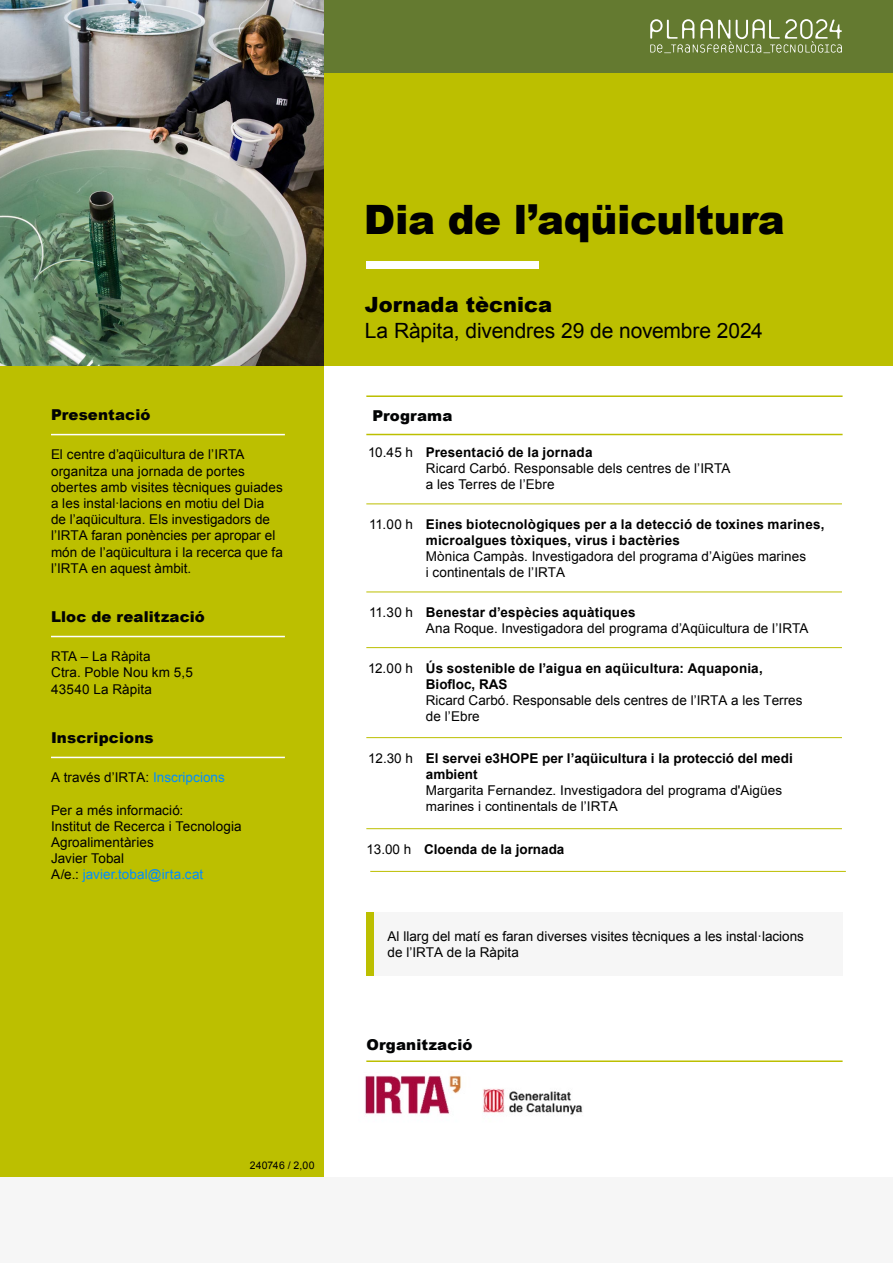
<style>
.page{position:relative;width:893px;height:1263px;background:#fff}
.page>*{position:absolute;margin:0;border:0;box-sizing:border-box;transform-origin:0 0}
.t1{font:900 40.5px "Arial";letter-spacing:-.01em;color:#000}
.t2{font:21px "Arial";letter-spacing:-.005em;color:#000}
.t3{font:900 21px "Arial";letter-spacing:.005em;color:#000}
.t4{font:900 15px "Arial";letter-spacing:.01em;color:#020304}
.t5{font:13.5px/16.2px "Arial";letter-spacing:.005em;color:#000}
.t6{font:700 13.5px/16.2px "Arial";letter-spacing:.01em;color:#000}
.t7{font:10.5px "Arial";letter-spacing:.015em;color:#000}
.s1{color:#008dff}
.s2{font-weight:700}
.s3{font-weight:400}
</style>
<div class="page">
<div style="left:0;top:366px;width:323px;height:811px;background:#bcbf00"></div>
<div style="left:323px;top:0;width:570px;height:366px;background:#bcbf00"></div>
<div style="left:323px;top:0;width:570px;height:72px;background:#647a30"></div>
<svg style="left:650px;top:19px;width:192px;height:34px"></svg>
<div style="left:0;top:1177px;width:892px;height:86px;background:#f6f6f6"></div>
<div style="left:366px;top:261px;width:173px;height:7px;background:#fff"></div>
<img style="left:0;top:0;width:323px;height:366px">
<hr style="left:366px;top:1060px;width:477px;height:2px;background:#bcbf00">
<div style="left:366px;top:912px;width:477px;height:64px;background:#f6f6f6"></div>
<div style="left:366px;top:912px;width:8px;height:64px;background:#bcbf00"></div>
<hr style="left:366px;top:395px;width:477px;height:2px;background:#bcbf00">
<hr style="left:366px;top:434px;width:477px;height:1px;background:#bcbf00">
<hr style="left:366px;top:504px;width:476px;height:1px;background:#bcbf00">
<hr style="left:366px;top:592px;width:476px;height:1px;background:#bcbf00">
<hr style="left:366px;top:647px;width:476px;height:1px;background:#bcbf00">
<hr style="left:366px;top:828px;width:476px;height:1px;background:#bcbf00">
<hr style="left:370px;top:871px;width:476px;height:1px;background:#bcbf00">
<hr style="left:51px;top:434px;width:234px;height:1px;background:#fff">
<hr style="left:51px;top:636px;width:234px;height:1px;background:#fff">
<hr style="left:51px;top:757px;width:234px;height:1px;background:#fff">
<img style="left:365px;top:1075px;width:218px;height:40px">
<hr style="left:366px;top:737px;width:476px;height:1px;background:#bcbf00">
<p class="t4" style="left:51px;top:404px;width:101px">Presentació</p>
<p class="t5" style="left:51px;top:447px;width:233px">El centre d’aqüicultura de l’IRTA organitza una jornada de portes obertes amb visites tècniques guiades a les instal·lacions en motiu del Dia<br>de l’aqüicultura. Els investigadors de l’IRTA faran ponències per apropar el món de l’aqüicultura i la recerca que fa l’IRTA en aquest àmbit.</p>
<p class="t4" style="left:51px;top:606px;width:155px">Lloc de realització</p>
<p class="t5" style="left:51px;top:648px;width:143px">RTA – La Ràpita<br>Ctra. Poble Nou km 5,5<br>43540 La Ràpita</p>
<p class="t4" style="left:51px;top:727px;width:104px">Inscripcions</p>
<p class="t5" style="left:51px;top:769px;width:175px">A través d’IRTA: <span class="s1">Inscripcions</span></p>
<p class="t5" style="left:51px;top:802px;width:192px">Per a més informació:<br>Institut de Recerca i Tecnologia<br>Agroalimentàries<br>Javier Tobal<br>A/e.: <span class="s1">javier.tobal@irta.cat</span></p>
<p class="t7" style="left:250px;top:1158px;width:66px">240746 / 2,00</p>
<h1 class="t1" style="left:364px;top:190px;width:423px">Dia de l’aqüicultura</h1>
<h2 class="t3" style="left:365px;top:289px;width:189px">Jornada tècnica</h2>
<h3 class="t2" style="left:365px;top:316px;width:400px">La Ràpita, divendres 29 de novembre 2024</h3>
<h4 class="t4" style="left:372px;top:404px;width:82px">Programa</h4>
<p class="t5" style="left:426px;top:444px;width:306px;text-indent:-58px">10.45 h <span class="s2">Presentació de la jornada<br></span>Ricard Carbó. Responsable dels centres de l’IRTA a les Terres de l’Ebre</p>
<p class="t6" style="left:426px;top:516px;width:400px;text-indent:-57px"><span class="s3">11.00 h</span> Eines biotecnològiques per a la detecció de toxines marines, microalgues tòxiques, virus i bactèries<br><span class="s3">Mònica Campàs. Investigadora del programa d’Aigües marines<br>i continentals de l’IRTA</span></p>
<p class="t5" style="left:426px;top:604px;width:384px;text-indent:-57px">11.30 h <span class="s2">Benestar d’espècies aquàtiques<br></span>Ana Roque. Investigadora del programa d’Aqüicultura de l’IRTA</p>
<p class="t5" style="left:426px;top:660px;width:378px;text-indent:-58px">12.00 h <span class="s2">Ús sostenible de l’aigua en aqüicultura: Aquaponia, Biofloc, RAS<br></span>Ricard Carbó. Responsable dels centres de l’IRTA a les Terres de l’Ebre</p>
<p class="t6" style="left:426px;top:750px;width:368px;text-indent:-58px"><span class="s3">12.30 h</span> El servei e3HOPE per l’aqüicultura i la protecció del medi ambient</p>
<p class="t5" style="left:426px;top:782px;width:358px">Margarita Fernandez. Investigadora del programa d'Aigües marines i continentals de l’IRTA</p>
<p class="t6" style="left:366px;top:841px;width:200px"><span class="s3">13.00 h</span> Cloenda de la jornada</p>
<p class="t5" style="left:388px;top:928px;width:418px">Al llarg del matí es faran diverses visites tècniques a les instal·lacions de l’IRTA de la Ràpita</p>
<p class="t4" style="left:366px;top:1033px;width:108px">Organització</p>
</div>
